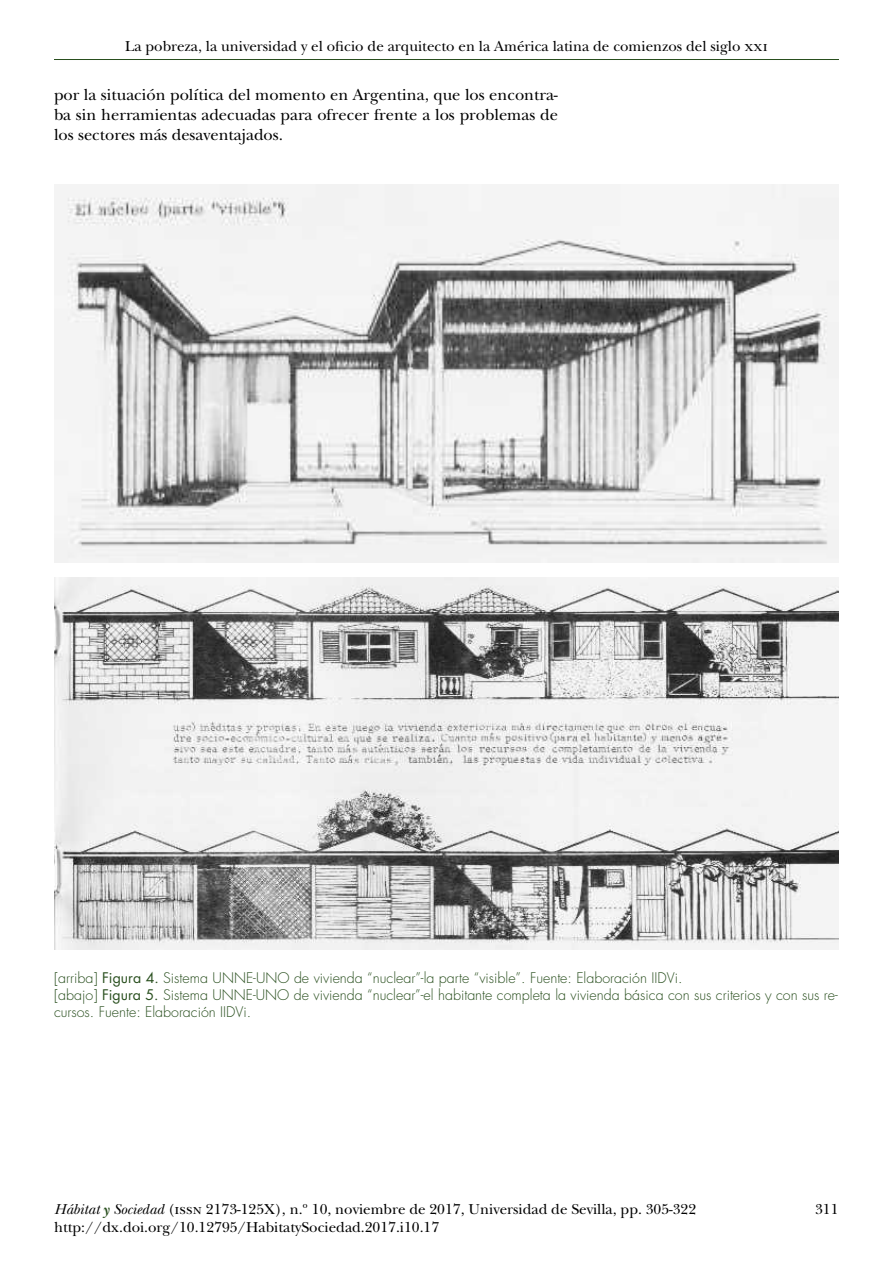
<style>
.page{position:relative;width:893px;height:1263px;background:#fff}
.page>*{position:absolute;margin:0;border:0;box-sizing:border-box;transform-origin:0 0}
.TXT_normal{font:16.5px/19.8px "New Baskerville Std";color:#000;text-align:justify}
.t1{font:15px "New Baskerville Std";color:#000}
.TXT_PIEFOTO{font:300 14.25px/17.1px "Futura Std";color:#294f1e}
.s1{font-weight:400}
.s2{font-style:italic}
.s3{font-weight:700;font-style:italic;color:#294f1e}
</style>
<div class="page">
<hr style="left:54px;top:59px;width:785px;height:1px;background:#294f1e">
<img style="left:54px;top:185px;width:785px;height:378px">
<img style="left:54px;top:578px;width:785px;height:372px">
<p class="t1" style="left:125px;top:37px;width:644px">La pobreza, la universidad y el oficio de arquitecto en la América latina de comienzos del siglo xxi</p>
<p class="TXT_normal" style="left:54px;top:85px;width:505px">por la situación política del momento en Argentina, que los encontra&shy;ba sin herramientas adecuadas para ofrecer frente a los problemas de los sectores más desaventajados.</p>
<p class="TXT_PIEFOTO" style="left:54px;top:970px;width:630px">[arriba] <span class="s1">Figura 4.</span> Sistema UNNE-UNO de vivienda “nuclear”-la parte “visible”. Fuente: Elaboración IIDVi.</p>
<p class="TXT_PIEFOTO" style="left:54px;top:987px;width:785px">[abajo] <span class="s1">Figura 5.</span> Sistema UNNE-UNO de vivienda “nuclear”-el habitante completa la vivienda básica con sus criterios y con sus re&shy;cursos. Fuente: Elaboración IIDVi.</p>
<p class="t1" style="left:54px;top:1201px;width:644px"><span class="s2">Hábitat</span> <span class="s3">y</span> <span class="s2">Sociedad</span> (issn 2173-125X), n.º 10, noviembre de 2017, Universidad de Sevilla, pp. 305-322</p>
<p class="t1" style="left:815px;top:1201px;width:25px">311</p>
<p class="t1" style="left:54px;top:1219px;width:387px">http://dx.doi.org/10.12795/HabitatySociedad.2017.i10.17</p>
</div>
